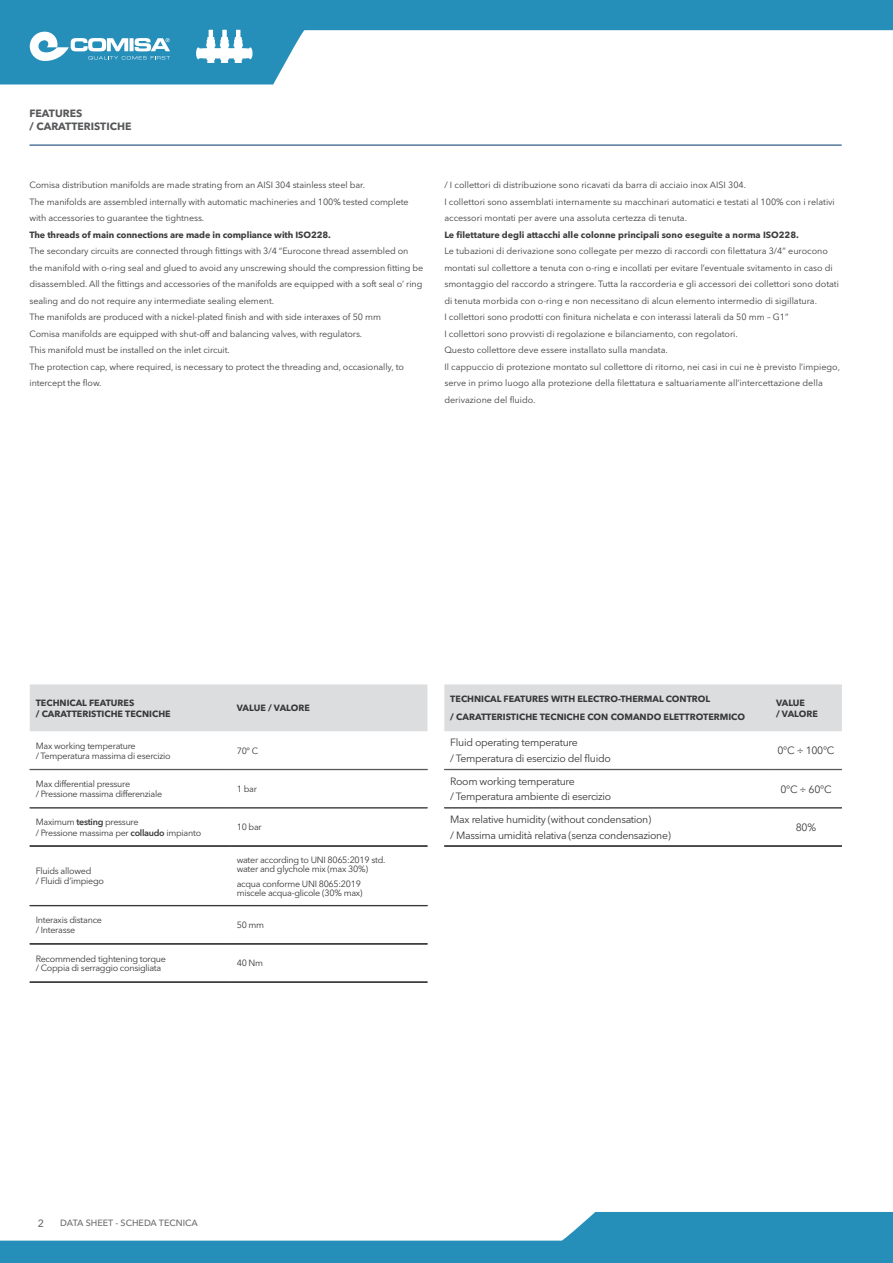
<style>
.page{position:relative;width:893px;height:1263px;background:#fff}
.page>*{position:absolute;margin:0;border:0;box-sizing:border-box;transform-origin:0 0}
.Futura_italic_rosso{font:10.5px/15.8px "Avenir Next LT Pro";letter-spacing:-.03em;color:#383839}
.t1{font:700 10.5px "Avenir Next LT Pro";color:#57585a}
.t2{font:500 10.5px "Avenir Next LT Pro";color:#6c6d70}
.t3{font:9px/16.5px "Avenir Next LT Pro";letter-spacing:-.01em;color:#3e3e3f}
.Futura_italic_rosso-2{font:9px/10.5px "Avenir Next LT Pro";letter-spacing:-.03em;color:#383839}
.t4{font:700 9px/10.8px "Avenir Next LT Pro";color:#383839}
.t5{font:700 9px "Avenir Next LT Pro";letter-spacing:-.005em;color:#3e3e3f}
.t6{font:500 9px "Avenir Next LT Pro";color:#6c6d70}
.s1{font-weight:600}
</style>
<div class="page">
<svg style="left:0;top:0;width:893px;height:85px;fill:#268fb9"></svg>
<svg style="left:0;top:1212px;width:893px;height:51px;fill:#268fb9"></svg>
<svg style="left:51px;top:1212px;width:1px;height:21px"></svg>
<svg style="left:30px;top:32px;width:140px;height:29px"></svg>
<svg style="left:196px;top:30px;width:57px;height:33px"></svg>
<hr style="left:30px;top:145px;width:812px;height:1px;background:#00376b">
<div style="left:30px;top:684px;width:397px;height:47px;background:#dcdddf"></div>
<hr style="left:30px;top:769px;width:201px;height:1px;background:#57585a">
<hr style="left:231px;top:769px;width:196px;height:1px;background:#57585a">
<hr style="left:30px;top:807px;width:201px;height:1px;background:#57585a">
<hr style="left:30px;top:808px;width:201px;height:1px;background:#57585a">
<hr style="left:231px;top:807px;width:196px;height:1px;background:#57585a">
<hr style="left:231px;top:808px;width:196px;height:1px;background:#57585a">
<hr style="left:30px;top:905px;width:201px;height:1px;background:#383839">
<hr style="left:30px;top:982px;width:201px;height:1px;background:#383839">
<hr style="left:231px;top:905px;width:196px;height:1px;background:#383839">
<hr style="left:231px;top:982px;width:196px;height:1px;background:#383839">
<hr style="left:30px;top:846px;width:201px;height:1px;background:#383839">
<hr style="left:231px;top:846px;width:196px;height:1px;background:#383839">
<hr style="left:30px;top:943px;width:201px;height:1px;background:#383839">
<hr style="left:30px;top:944px;width:201px;height:1px;background:#383839">
<hr style="left:231px;top:943px;width:196px;height:1px;background:#383839">
<hr style="left:231px;top:944px;width:196px;height:1px;background:#383839">
<div style="left:444px;top:684px;width:398px;height:47px;background:#dcdddf"></div>
<hr style="left:444px;top:769px;width:326px;height:1px;background:#57585a">
<hr style="left:770px;top:769px;width:72px;height:1px;background:#57585a">
<hr style="left:444px;top:807px;width:326px;height:1px;background:#57585a">
<hr style="left:444px;top:808px;width:326px;height:1px;background:#57585a">
<hr style="left:770px;top:807px;width:72px;height:1px;background:#57585a">
<hr style="left:770px;top:808px;width:72px;height:1px;background:#57585a">
<hr style="left:444px;top:846px;width:326px;height:1px;background:#383839">
<hr style="left:770px;top:846px;width:72px;height:1px;background:#383839">
<p class="t1" style="left:30px;top:107px;width:54px">FEATURES</p>
<p class="t1" style="left:30px;top:120px;width:103px">/ CARATTERISTICHE</p>
<p class="t3" style="left:30px;top:177px;width:337px">Comisa distribution manifolds are made strating from an AISI 304 stainless steel bar.</p>
<p class="t3" style="left:30px;top:193px;width:381px">The manifolds are assembled internally with automatic machineries and 100% tested complete with accessories to guarantee the tightness.</p>
<p class="t5" style="left:30px;top:229px;width:303px">The threads of main connections are made in compliance with ISO228.</p>
<p class="t3" style="left:30px;top:243px;width:395px">The secondary circuits are connected through fittings with 3/4 “Eurocone thread assembled on the manifold with o-ring seal and glued to avoid any unscrewing should the compression fitting be disassembled. All the fittings and accessories of the manifolds are equipped with a soft seal o’ ring sealing and do not require any intermediate sealing element.</p>
<p class="t3" style="left:30px;top:309px;width:353px">The manifolds are produced with a nickel-plated finish and with side interaxes of 50 mm</p>
<p class="t3" style="left:30px;top:325px;width:334px">Comisa manifolds are equipped with shut-off and balancing valves, with regulators.</p>
<p class="t3" style="left:30px;top:342px;width:202px">This manifold must be installed on the inlet circuit.</p>
<p class="t3" style="left:30px;top:358px;width:376px">The protection cap, where required, is necessary to protect the threading and, occasionally, to intercept the flow.</p>
<p class="t3" style="left:444px;top:177px;width:303px">/ I collettori di distribuzione sono ricavati da barra di acciaio inox AISI 304.</p>
<p class="t3" style="left:444px;top:193px;width:392px">I collettori sono assemblati internamente su macchinari automatici e testati al 100% con i relativi accessori montati per avere una assoluta certezza di tenuta.</p>
<p class="t5" style="left:444px;top:229px;width:356px">Le filettature degli attacchi alle colonne principali sono eseguite a norma ISO228.</p>
<p class="t3" style="left:444px;top:243px;width:396px">Le tubazioni di derivazione sono collegate per mezzo di raccordi con filettatura 3/4” eurocono montati sul collettore a tenuta con o-ring e incollati per evitare l’eventuale svitamento in caso di smontaggio del raccordo a stringere. Tutta la raccorderia e gli accessori dei collettori sono dotati di tenuta morbida con o-ring e non necessitano di alcun elemento intermedio di sigillatura.</p>
<p class="t3" style="left:444px;top:309px;width:346px">I collettori sono prodotti con finitura nichelata e con interassi laterali da 50 mm – G1”</p>
<p class="t3" style="left:444px;top:325px;width:295px">I collettori sono provvisti di regolazione e bilanciamento, con regolatori.<br>Questo collettore deve essere installato sulla mandata.</p>
<p class="t3" style="left:444px;top:358px;width:397px">Il cappuccio di protezione montato sul collettore di ritorno, nei casi in cui ne è previsto l’impiego, serve in primo luogo alla protezione della filettatura e saltuariamente all’intercettazione della derivazione del fluido.</p>
<p class="t4" style="left:36px;top:697px;width:136px">TECHNICAL FEATURES<br>/ CARATTERISTICHE TECNICHE</p>
<p class="t4" style="left:237px;top:703px;width:75px">VALUE / VALORE</p>
<p class="Futura_italic_rosso-2" style="left:36px;top:740px;width:136px">Max working temperature<br>/ Temperatura massima di esercizio</p>
<p class="Futura_italic_rosso-2" style="left:237px;top:745px;width:23px">70° C</p>
<p class="Futura_italic_rosso-2" style="left:36px;top:778px;width:128px">Max differential pressure<br>/ Pressione massima differenziale</p>
<p class="Futura_italic_rosso-2" style="left:237px;top:784px;width:22px">1 bar</p>
<p class="Futura_italic_rosso-2" style="left:36px;top:817px;width:167px">Maximum <span class="s1">testing</span> pressure<br>/ Pressione massima per <span class="s1">collaudo</span> impianto</p>
<p class="Futura_italic_rosso-2" style="left:237px;top:822px;width:27px">10 bar</p>
<p class="Futura_italic_rosso-2" style="left:36px;top:865px;width:57px">Fluids allowed</p>
<p class="Futura_italic_rosso-2" style="left:36px;top:876px;width:70px">/ Fluidi d’impiego</p>
<p class="Futura_italic_rosso-2" style="left:237px;top:855px;width:150px;line-height:9px">water according to UNI 8065:2019 std. water and glychole mix (max 30%)</p>
<p class="Futura_italic_rosso-2" style="left:237px;top:879px;width:127px;line-height:9px">acqua conforme UNI 8065:2019 miscele acqua-glicole (30% max)</p>
<p class="Futura_italic_rosso-2" style="left:36px;top:914px;width:68px">Interaxis distance</p>
<p class="Futura_italic_rosso-2" style="left:36px;top:925px;width:41px">/ Interasse</p>
<p class="Futura_italic_rosso-2" style="left:36px;top:953px;width:132px">Recommended tightening torque</p>
<p class="Futura_italic_rosso-2" style="left:36px;top:962px;width:127px">/ Coppia di serraggio consigliata</p>
<p class="Futura_italic_rosso-2" style="left:237px;top:920px;width:29px">50 mm</p>
<p class="Futura_italic_rosso-2" style="left:237px;top:958px;width:28px">40 Nm</p>
<p class="t4" style="left:450px;top:690px;width:296px;line-height:18px">TECHNICAL FEATURES WITH ELECTRO-THERMAL CONTROL<br>/ CARATTERISTICHE TECNICHE CON COMANDO ELETTROTERMICO</p>
<p class="t4" style="left:776px;top:697px;width:43px">VALUE<br>/ VALORE</p>
<p class="Futura_italic_rosso" style="left:450px;top:735px;width:162px">Fluid operating temperature<br>/ Temperatura di esercizio del fluido</p>
<p class="Futura_italic_rosso" style="left:777px;top:743px;width:58px">0°C ÷ 100°C</p>
<p class="Futura_italic_rosso" style="left:450px;top:773px;width:162px">Room working temperature<br>/ Temperatura ambiente di esercizio</p>
<p class="Futura_italic_rosso" style="left:780px;top:781px;width:53px">0°C ÷ 60°C</p>
<p class="Futura_italic_rosso" style="left:450px;top:811px;width:222px">Max relative humidity (without condensation)<br>/ Massima umidità relativa (senza condensazione)</p>
<p class="Futura_italic_rosso" style="left:796px;top:819px;width:22px">80%</p>
<p class="t2" style="left:38px;top:1216px;width:8px">2</p>
<p class="t6" style="left:60px;top:1217px;width:139px">DATA SHEET - SCHEDA TECNICA</p>
</div>
